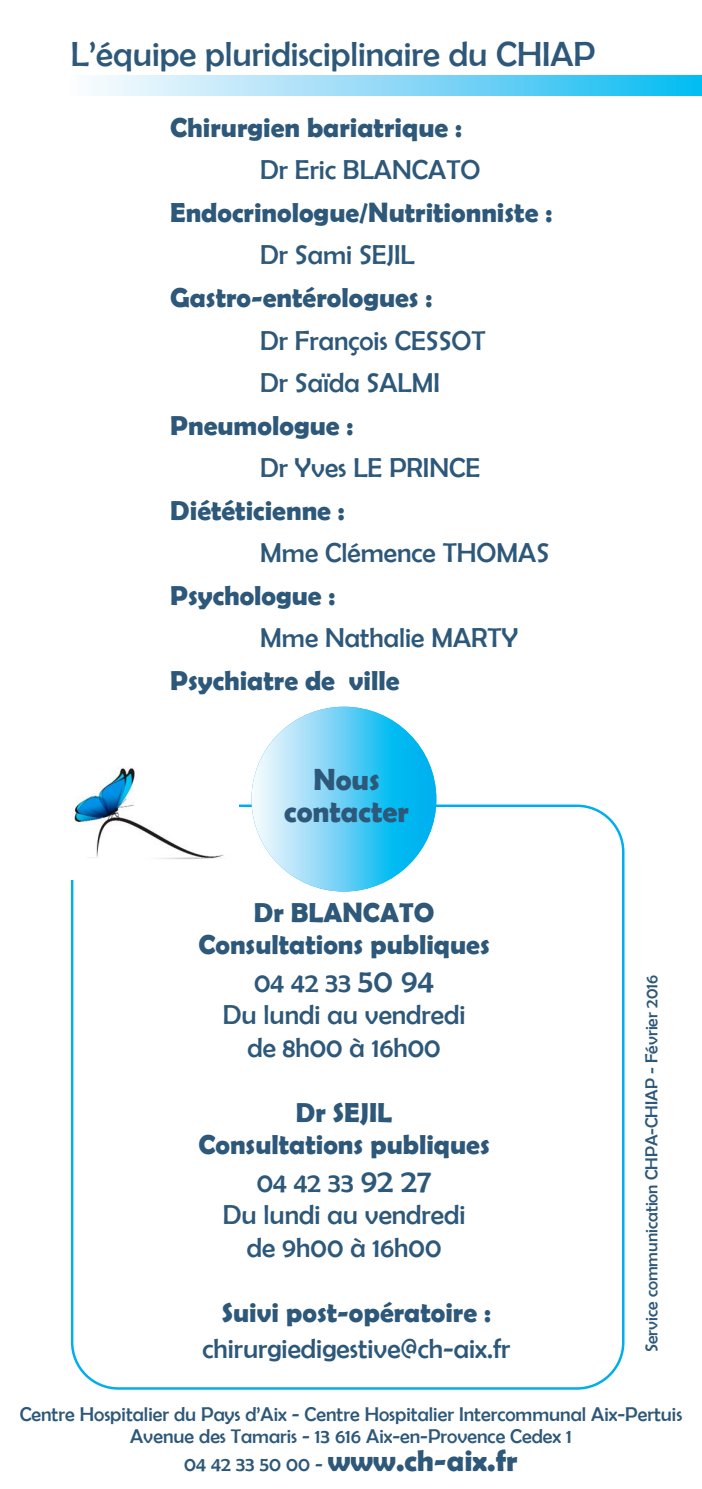
<style>
.page{position:relative;width:702px;height:1489px;background:#fff}
.page>*{position:absolute;margin:0;border:0;box-sizing:border-box;transform-origin:0 0}
.t1{font:35px "Berlin Sans FB";color:#2d587a}
.t2{font:700 30px/32.5px "Berlin Sans FB Demi";color:#2d587a;text-align:center}
.t3{font:700 27.5px/32.5px "Berlin Sans FB Demi";color:#2d587a;text-align:center}
.t4{font:27.5px/32.5px "Berlin Sans FB";color:#2d587a;text-align:center}
.t5{font:20px/22.5px "Berlin Sans FB";color:#2d587a;text-align:center}
.t6{font:17.5px "Berlin Sans FB";color:#2d587a}
.s1{font-size:32.5px}
.s2{font-family:"Berlin Sans FB";font-weight:400;font-size:20px}
</style>
<div class="page">
<svg style="left:71px;top:804px;width:553px;height:585px"></svg>
<svg style="left:251px;top:706px;width:185px;height:185px;background:#67d0f5"></svg>
<div style="left:71px;top:75px;width:631px;height:21px;background:linear-gradient(to right,#fffbfe,#0ebaf1)"></div>
<img style="left:71px;top:767px;width:167px;height:112px">
<p class="t1" style="left:71px;top:34px;width:526px">L’équipe pluridisciplinaire du CHIAP</p>
<p class="t3" style="left:170px;top:111px;width:293px">Chirurgien bariatrique :</p>
<p class="t4" style="left:260px;top:154px;width:222px">Dr Eric BLANCATO</p>
<p class="t3" style="left:170px;top:196px;width:383px">Endocrinologue/Nutritionniste :</p>
<p class="t4" style="left:260px;top:239px;width:156px">Dr Sami SEJIL</p>
<p class="t3" style="left:170px;top:281px;width:264px">Gastro-entérologues :</p>
<p class="t4" style="left:260px;top:319px;width:227px;line-height:42.5px;text-align:left">Dr François CESSOT<br>Dr Saïda SALMI</p>
<p class="t3" style="left:170px;top:408px;width:184px">Pneumologue :</p>
<p class="t4" style="left:260px;top:451px;width:221px">Dr Yves LE PRINCE</p>
<p class="t3" style="left:170px;top:493px;width:176px">Diététicienne :</p>
<p class="t4" style="left:260px;top:536px;width:290px">Mme Clémence THOMAS</p>
<p class="t3" style="left:170px;top:578px;width:167px">Psychologue :</p>
<p class="t4" style="left:260px;top:621px;width:259px">Mme Nathalie MARTY</p>
<p class="t3" style="left:170px;top:663px;width:231px">Psychiatre de ville</p>
<p class="t2" style="left:284px;top:762px;width:126px">Nous contacter</p>
<p class="t3" style="left:198px;top:895px;width:293px">Dr BLANCATO<br>Consultations publiques</p>
<p class="t4" style="left:223px;top:965px;width:244px">04 42 33 <span class="s1">50 94<br></span>Du lundi au vendredi de 8h00 à 16h00</p>
<p class="t3" style="left:198px;top:1095px;width:293px">Dr SEJIL<br>Consultations publiques</p>
<p class="t4" style="left:223px;top:1165px;width:244px">04 42 33 <span class="s1">92 27<br></span>Du lundi au vendredi de 9h00 à 16h00</p>
<p class="t3" style="left:222px;top:1295px;width:271px">Suivi post-opératoire :</p>
<p class="t4" style="left:202px;top:1332px;width:309px">chirurgiedigestive@ch-aix.fr</p>
<p class="t6" style="left:641px;top:1351px;width:378px;rotate:-90deg">Service communication CHPA-CHIAP - Février 2016</p>
<p class="t5" style="left:20px;top:1402px;width:664px">Centre Hospitalier du Pays d’Aix - Centre Hospitalier Intercommunal Aix-Pertuis<br>Avenue des Tamaris - 13 616 Aix-en-Provence Cedex 1</p>
<p class="t2" style="left:184px;top:1443px;width:335px"><span class="s2">04 42 33 50 00 -</span> www.ch-aix.fr</p>
</div>
